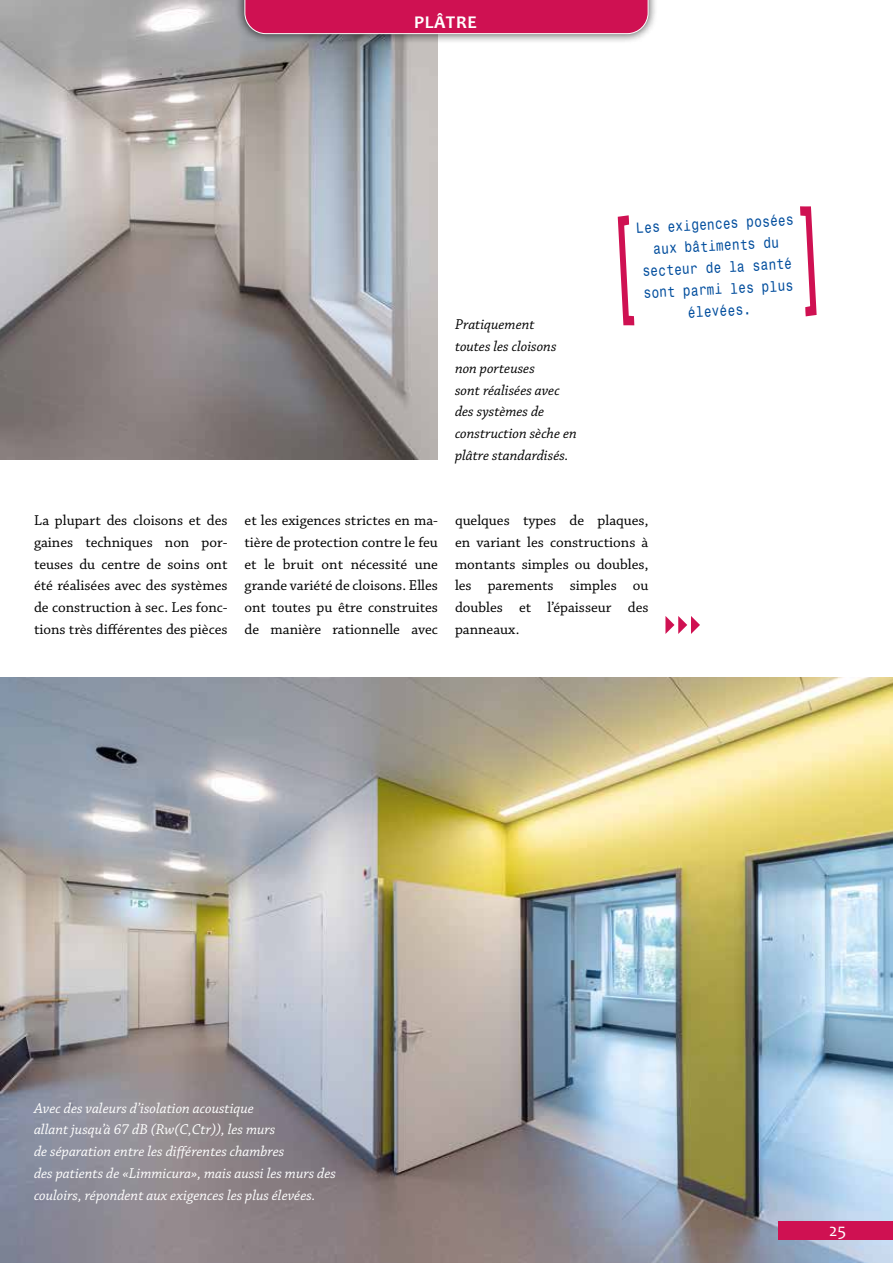
<style>
.page{position:relative;width:893px;height:1263px;background:#fff}
.page>*{position:absolute;margin:0;border:0;box-sizing:border-box;transform-origin:0 0}
.t1{font:700 18px "Candara";letter-spacing:.04em;color:#fff}
.t2{font:18px "Candara";color:#fff}
.t3{font:15px/21.8px "Chaparral Pro";color:#000;text-align:justify}
.t4{font:italic 15px/21.8px "Chaparral Pro";color:#fff}
.t5{font:italic 15px/21.8px "Chaparral Pro";color:#000}
.t6{font:13.5px/21.8px "Monospace Typewriter";color:#004d9d;text-align:center}
</style>
<div class="page">
<img style="left:0;top:677px;width:893px;height:586px">
<img style="left:0;top:0;width:438px;height:460px">
<div style="left:778px;top:1221px;width:115px;height:19px;background:#cf1152"></div>
<div style="left:235px;top:0;width:423px;height:44px;background:#000;opacity:.75"></div>
<div style="left:244px;top:0;width:405px;height:34px;background:#cf1152"></div>
<svg style="left:665px;top:616px;width:35px;height:18px"></svg>
<svg style="left:618px;top:215px;width:16px;height:110px"></svg>
<svg style="left:800px;top:206px;width:17px;height:110px"></svg>
<p class="t1" style="left:414px;top:11px;width:64px">PLÂTRE</p>
<p class="t5" style="left:455px;top:314px;width:123px">Pratiquement<br>toutes les cloisons non porteuses<br>sont réalisées avec des systèmes de construction sèche en plâtre standardisés.</p>
<p class="t6" style="left:636px;top:217px;width:159px;rotate:-3deg">Les exigences posées aux bâtiments du secteur de la santé sont parmi les plus élevées.</p>
<p class="t3" style="left:34px;top:510px;width:195px">La plupart des cloisons et des gaines techniques non por&shy;teuses du centre de soins ont été réalisées avec des systèmes de construction à sec. Les fonc&shy;tions très différentes des pièces</p>
<p class="t3" style="left:244px;top:510px;width:195px">et les exigences strictes en ma&shy;tière de protection contre le feu et le bruit ont nécessité une grande variété de cloisons. Elles ont toutes pu être construites de manière rationnelle avec</p>
<p class="t3" style="left:455px;top:510px;width:195px">quelques types de plaques, en variant les constructions à montants simples ou doubles, les parements simples ou doubles et l’épaisseur des panneaux.</p>
<p class="t4" style="left:34px;top:1097px;width:303px">Avec des valeurs d’isolation acoustique<br>allant jusqu’à 67 dB (Rw(C,Ctr)), les murs<br>de séparation entre les différentes chambres<br>des patients de «Limmicura», mais aussi les murs des couloirs, répondent aux exigences les plus élevées.</p>
<p class="t2" style="left:829px;top:1218px;width:19px">25</p>
</div>
